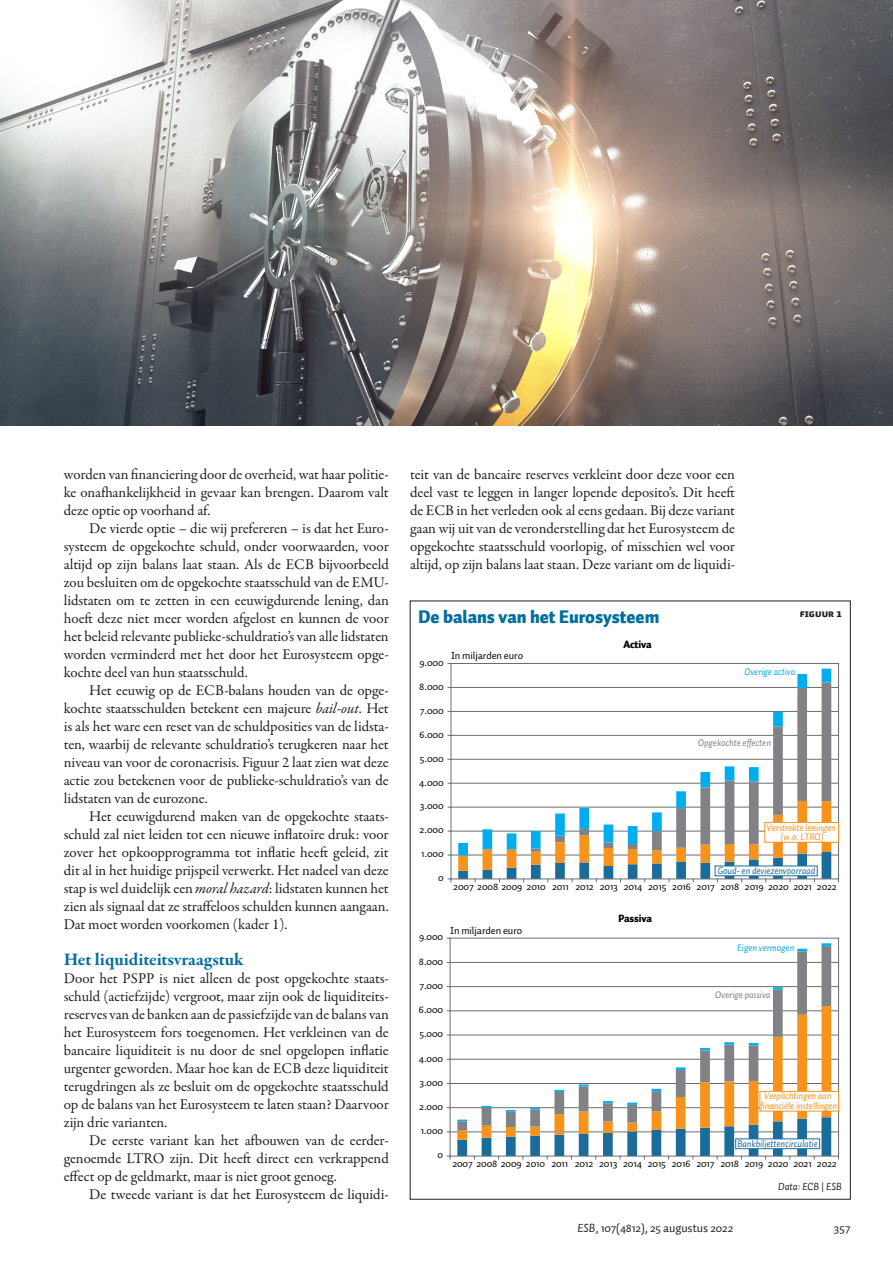
<style>
.page{position:relative;width:893px;height:1263px;background:#fff}
.page>*{position:absolute;margin:0;border:0;box-sizing:border-box;transform-origin:0 0}
.FIGUURKOP{font:900 18px "Auto 1";letter-spacing:-.005em;color:#006e9f}
.TUSSENKOP{font:700 18px "Garamond Premr Pro";color:#006e9f}
.PLAT_VervolgAlinea{font:15px/18px "Garamond Premr Pro";letter-spacing:-.005em;color:#231f20;text-align:justify}
.PLAT_EersteAlinea{font:15px/18px "Garamond Premr Pro";letter-spacing:-.01em;color:#231f20;text-align:justify}
.t1{font:12px "Auto 1";letter-spacing:-.005em;color:#231f20}
.t2{font:10.5px "Auto 1";letter-spacing:-.005em;color:#050504}
.t3{font:900 10.5px "Auto 1";letter-spacing:-.01em;color:#050504}
.FIGUUR_BRONVERMELDIN{font:italic 10.5px "Auto 1";letter-spacing:-.005em;color:#231f20}
.FIGUURNUMMMER{font:10.5px "Auto 1 Black Sm Cp";color:#231f20}
.t4{font:italic 9.75px/9px "Auto 1";letter-spacing:-.01em;color:#f7931d;text-align:center}
.t5{font:italic 9.75px "Auto 1";letter-spacing:-.01em;color:#1a6c9b}
.t6{font:italic 9.75px "Auto 1";letter-spacing:-.01em;color:#808285}
.t7{font:italic 9.75px "Auto 1";letter-spacing:-.01em;color:#00aeef}
.s1{font-style:italic}
.s2{font-style:normal}
</style>
<div class="page">
<hr style="left:450px;top:962px;width:388px;height:1px;background:#6c6d70">
<hr style="left:450px;top:986px;width:388px;height:1px;background:#6c6d70">
<hr style="left:450px;top:1010px;width:388px;height:1px;background:#6c6d70">
<hr style="left:450px;top:1035px;width:388px;height:1px;background:#6c6d70">
<hr style="left:450px;top:1059px;width:388px;height:1px;background:#6c6d70">
<hr style="left:450px;top:1083px;width:388px;height:1px;background:#6c6d70">
<hr style="left:450px;top:1107px;width:388px;height:1px;background:#6c6d70">
<hr style="left:450px;top:1131px;width:388px;height:1px;background:#6c6d70">
<svg style="left:457px;top:946px;width:374px;height:155px"></svg>
<svg style="left:821px;top:943px;width:10px;height:3px"></svg>
<svg style="left:797px;top:949px;width:10px;height:2px"></svg>
<svg style="left:773px;top:987px;width:10px;height:3px"></svg>
<svg style="left:749px;top:1043px;width:9px;height:2px"></svg>
<svg style="left:724px;top:1042px;width:10px;height:3px"></svg>
<svg style="left:700px;top:1048px;width:10px;height:2px"></svg>
<svg style="left:676px;top:1067px;width:9px;height:3px"></svg>
<svg style="left:652px;top:1089px;width:9px;height:2px"></svg>
<svg style="left:579px;top:1084px;width:9px;height:2px"></svg>
<svg style="left:554px;top:1090px;width:10px;height:2px"></svg>
<hr style="left:450px;top:938px;width:1px;height:218px;background:#6c6d70">
<hr style="left:838px;top:938px;width:1px;height:218px;background:#6c6d70">
<hr style="left:450px;top:1156px;width:388px;height:1px;background:#6c6d70">
<svg style="left:457px;top:1101px;width:374px;height:58px"></svg>
<hr style="left:451px;top:687px;width:387px;height:1px;background:#6c6d70">
<hr style="left:451px;top:711px;width:387px;height:1px;background:#6c6d70">
<hr style="left:451px;top:735px;width:387px;height:1px;background:#6c6d70">
<hr style="left:451px;top:759px;width:387px;height:1px;background:#6c6d70">
<hr style="left:451px;top:783px;width:387px;height:1px;background:#6c6d70">
<hr style="left:451px;top:807px;width:387px;height:1px;background:#6c6d70">
<hr style="left:451px;top:831px;width:387px;height:1px;background:#6c6d70">
<hr style="left:451px;top:855px;width:387px;height:1px;background:#6c6d70">
<svg style="left:458px;top:669px;width:373px;height:132px"></svg>
<hr style="left:451px;top:663px;width:1px;height:216px;background:#6c6d70">
<hr style="left:838px;top:663px;width:1px;height:216px;background:#6c6d70">
<hr style="left:451px;top:879px;width:387px;height:1px;background:#6c6d70">
<svg style="left:458px;top:801px;width:373px;height:81px"></svg>
<hr style="left:450px;top:938px;width:388px;height:1px;background:#6c6d70">
<hr style="left:451px;top:663px;width:387px;height:1px;background:#6c6d70">
<div style="left:765px;top:822px;width:73px;height:20px;background:#fff"></div>
<div style="left:765px;top:822px;width:74px;height:20px;border:1px solid #f7931d"></div>
<div style="left:715px;top:866px;width:102px;height:10px;background:#fff"></div>
<div style="left:760px;top:1091px;width:79px;height:20px;background:#fff"></div>
<div style="left:760px;top:1091px;width:79px;height:20px;border:1px solid #f7931d"></div>
<div style="left:736px;top:1139px;width:84px;height:10px;background:#fff"></div>
<div style="left:735px;top:1139px;width:85px;height:10px;border:1px solid #1a6c9b"></div>
<img style="left:0;top:0;width:893px;height:425px">
<p class="PLAT_VervolgAlinea" style="left:64px;top:466px;width:327px">worden van financiering door de overheid, wat haar politie&shy;ke onafhankelijkheid in gevaar kan brengen. Daarom valt deze optie op voorhand af.</p>
<p class="PLAT_VervolgAlinea" style="left:64px;top:520px;width:327px;text-indent:26px">De vierde optie – die wij prefereren – is dat het Euro&shy;systeem de opgekochte schuld, onder voorwaarden, voor altijd op zijn balans laat staan. Als de ECB bijvoorbeeld zou besluiten om de opgekochte staatsschuld van de EMU&shy;lidstaten om te zetten in een eeuwigdurende lening, dan hoeft deze niet meer worden afgelost en kunnen de voor het beleid relevante publieke-schuldratio’s van alle lidstaten worden verminderd met het door het Eurosysteem opge&shy;kochte deel van hun staatsschuld.</p>
<p class="PLAT_VervolgAlinea" style="left:64px;top:682px;width:327px;text-indent:26px">Het eeuwig op de ECB-balans houden van de opge&shy;kochte staatsschulden betekent een majeure <span class="s1">bail-out</span>. Het is als het ware een reset van de schuldposities van de lidsta&shy;ten, waarbij de relevante schuldratio’s terugkeren naar het niveau van voor de coronacrisis. Figuur 2 laat zien wat deze actie zou betekenen voor de publieke-schuldratio’s van de lidstaten van de eurozone.</p>
<p class="PLAT_VervolgAlinea" style="left:64px;top:808px;width:326px;text-indent:26px">Het eeuwigdurend maken van de opgekochte staats&shy;schuld zal niet leiden tot een nieuwe inflatoire druk: voor zover het opkoopprogramma tot inflatie heeft geleid, zit dit al in het huidige prijspeil verwerkt. Het nadeel van deze stap is wel duidelijk een <span class="s1">moral hazard</span>: lidstaten kunnen het zien als signaal dat ze straffeloos schulden kunnen aangaan.<br>Dat moet worden voorkomen (kader 1).</p>
<p class="TUSSENKOP" style="left:64px;top:948px;width:181px">Het liquiditeitsvraagstuk</p>
<p class="PLAT_EersteAlinea" style="left:64px;top:970px;width:327px">Door het PSPP is niet alleen de post opgekochte staats&shy;schuld (actiefzijde) vergroot, maar zijn ook de liquiditeits&shy;reserves van de banken aan de passiefzijde van de balans van het Eurosysteem fors toegenomen. Het verkleinen van de bancaire liquiditeit is nu door de snel opgelopen inflatie urgenter geworden. Maar hoe kan de ECB deze liquiditeit terugdringen als ze besluit om de opgekochte staatsschuld op de balans van het Eurosysteem te laten staan? Daarvoor zijn drie varianten.</p>
<p class="PLAT_VervolgAlinea" style="left:64px;top:1132px;width:327px;text-indent:26px">De eerste variant kan het afbouwen van de eerder&shy;genoemde LTRO zijn. Dit heeft direct een verkrappend effect op de geldmarkt, maar is niet groot genoeg.</p>
<p class="PLAT_VervolgAlinea" style="left:89px;top:1186px;width:301px">De tweede variant is dat het Eurosysteem de liquidi-</p>
<p class="PLAT_VervolgAlinea" style="left:410px;top:466px;width:327px">teit van de bancaire reserves verkleint door deze voor een deel vast te leggen in langer lopende deposito’s. Dit heeft de ECB in het verleden ook al eens gedaan. Bij deze variant gaan wij uit van de veronderstelling dat het Eurosysteem de opgekochte staatsschuld voorlopig, of misschien wel voor altijd, op zijn balans laat staan. Deze variant om de liquidi-</p>
<p class="FIGUURKOP" style="left:419px;top:605px;width:242px">De balans van het Eurosysteem</p>
<p class="FIGUURNUMMMER" style="left:800px;top:608px;width:44px">FIGUUR 1</p>
<p class="t2" style="left:419px;top:656px;width:26px">9.000</p>
<p class="t2" style="left:419px;top:680px;width:26px">8.000</p>
<p class="t2" style="left:420px;top:704px;width:25px">7.000</p>
<p class="t2" style="left:419px;top:727px;width:26px">6.000</p>
<p class="t2" style="left:420px;top:751px;width:25px">5.000</p>
<p class="t2" style="left:419px;top:775px;width:26px">4.000</p>
<p class="t2" style="left:420px;top:799px;width:25px">3.000</p>
<p class="t2" style="left:420px;top:823px;width:26px">2.000</p>
<p class="t2" style="left:421px;top:847px;width:24px">1.000</p>
<p class="t2" style="left:438px;top:871px;width:7px">0</p>
<p class="t2" style="left:451px;top:649px;width:74px">In miljarden euro</p>
<p class="t3" style="left:623px;top:638px;width:30px">Activa</p>
<p class="t7" style="left:744px;top:665px;width:53px">Overige activa</p>
<p class="t6" style="left:698px;top:736px;width:74px">Opgekochte effecten</p>
<p class="t4" style="left:767px;top:823px;width:71px">Verstrekte leningen (w.o. LTRO)</p>
<p class="t5" style="left:718px;top:864px;width:99px">Goud- en deviezenvoorraad</p>
<p class="t2" style="left:453px;top:879px;width:385px">2007 2008 2009 2010 2011 2012 2013 2014 2015 2016 2017 2018 2019 2020 2021 2022</p>
<p class="t3" style="left:618px;top:912px;width:35px">Passiva</p>
<p class="t2" style="left:450px;top:924px;width:74px">In miljarden euro</p>
<p class="t2" style="left:419px;top:930px;width:26px">9.000</p>
<p class="t2" style="left:419px;top:955px;width:26px">8.000</p>
<p class="t2" style="left:419px;top:979px;width:25px">7.000</p>
<p class="t2" style="left:419px;top:1003px;width:26px">6.000</p>
<p class="t2" style="left:419px;top:1027px;width:25px">5.000</p>
<p class="t2" style="left:419px;top:1051px;width:26px">4.000</p>
<p class="t2" style="left:419px;top:1076px;width:25px">3.000</p>
<p class="t2" style="left:419px;top:1100px;width:26px">2.000</p>
<p class="t2" style="left:421px;top:1124px;width:24px">1.000</p>
<p class="t2" style="left:438px;top:1148px;width:7px">0</p>
<p class="t7" style="left:737px;top:942px;width:59px">Eigen vermogen</p>
<p class="t6" style="left:715px;top:988px;width:57px">Overige passiva</p>
<p class="t4" style="left:760px;top:1091px;width:78px;line-height:9.8px">Verplichtingen aan financiële instellingen</p>
<p class="t5" style="left:737px;top:1137px;width:82px">Bankbiljettencirculatie</p>
<p class="t2" style="left:452px;top:1157px;width:386px">2007 2008 2009 2010 2011 2012 2013 2014 2015 2016 2017 2018 2019 2020 2021 2022</p>
<p class="FIGUUR_BRONVERMELDIN" style="left:778px;top:1180px;width:65px">Data: ECB <span class="s2">|</span> ESB</p>
<p class="t1" style="left:578px;top:1221px;width:157px"><span class="s1">ESB</span>, 107(4812), 25 augustus 2022</p>
<p class="t1" style="left:834px;top:1221px;width:18px">357</p>
</div>
